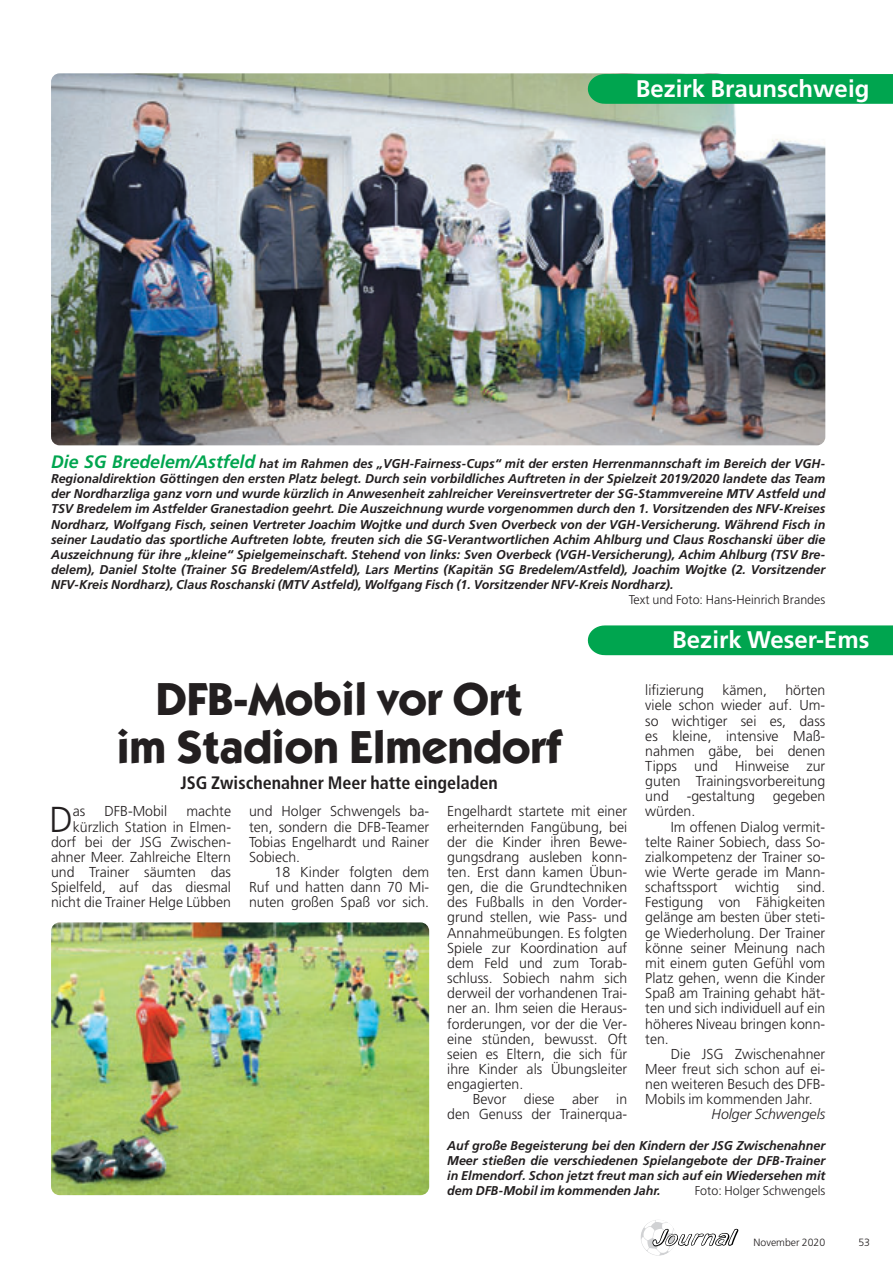
<style>
.page{position:relative;width:893px;height:1263px;background:#fff}
.page>*{position:absolute;margin:0;border:0;box-sizing:border-box;transform-origin:0 0}
.t1{font:700 46.5px/48px "Itc Kabel";color:#231f20;text-align:center}
.t2{font:300 36px "Frutiger";color:#231f20}
.t3{font:700 24px "Frutiger";color:#fff}
.t4{font:700 condensed 18px "Frutiger";color:#231f20}
.t5{font:300 14.4px/15.1px "Frutiger";color:#231f20;text-align:justify}
.t6{font:italic 300 14.4px "Frutiger";color:#231f20}
.t7{font:italic 700 12.75px/15.1px "Frutiger";color:#231f20;text-align:justify}
.t8{font:300 12.75px "Frutiger";color:#231f20}
.t9{font:300 10.5px "Frutiger";color:#231f20}
.s1{font-size:18px;color:#00a54f}
</style>
<div class="page">
<img style="left:640px;top:1220px;width:36px;height:36px;border-radius:50%">
<svg style="left:652px;top:1229px;width:86px;height:18px"></svg>
<img style="left:51px;top:73px;width:774px;height:372px;border-radius:9px">
<div style="left:588px;top:625px;width:304px;height:30px;background:#00a54f"></div>
<img style="left:51px;top:922px;width:378px;height:273px;border-radius:9px">
<div style="left:588px;top:74px;width:304px;height:30px;background:#00a54f"></div>
<h3 class="t3" style="left:636px;top:79px;width:235px">Bezirk Braunschweig</h3>
<p class="t7" style="left:51px;top:457px;width:775px"><span class="s1">Die SG Bredelem/Astfeld</span> hat im Rahmen des „VGH-Fairness-Cups“ mit der ersten Herrenmannschaft im Bereich der VGH-Regionaldirektion Göttingen den ersten Platz belegt. Durch sein vorbildliches Auftreten in der Spielzeit 2019/2020 landete das Team der Nordharzliga ganz vorn und wurde kürzlich in Anwesenheit zahlreicher Vereinsvertreter der SG-Stammvereine MTV Astfeld und TSV Bredelem im Astfelder Granestadion geehrt. Die Auszeichnung wurde vorgenommen durch den 1. Vorsitzenden des NFV-Kreises Nordharz, Wolfgang Fisch, seinen Vertreter Joachim Wojtke und durch Sven Overbeck von der VGH-Versicherung. Während Fisch in seiner Laudatio das sportliche Auftreten lobte, freuten sich die SG-Verantwortlichen Achim Ahlburg und Claus Roschanski über die Auszeichnung für ihre „kleine“ Spielgemeinschaft. Stehend von links: Sven Overbeck (VGH-Versicherung), Achim Ahlburg (TSV Bre&shy;delem), Daniel Stolte (Trainer SG Bredelem/Astfeld), Lars Mertins (Kapitän SG Bredelem/Astfeld), Joachim Wojtke (2. Vorsitzender NFV-Kreis Nordharz), Claus Roschanski (MTV Astfeld), Wolfgang Fisch (1. Vorsitzender NFV-Kreis Nordharz).</p>
<p class="t8" style="left:628px;top:595px;width:198px">Text und Foto: Hans-Heinrich Brandes</p>
<h1 class="t1" style="left:117px;top:678px;width:446px">DFB-Mobil vor Ort<br>im Stadion Elmendorf</h1>
<p class="t4" style="left:180px;top:776px;width:319px">JSG Zwischenahner Meer hatte eingeladen</p>
<p class="t5" style="left:51px;top:805px;width:181px;text-align:right">machte<br>kürzlich Station in Elmen&shy;dorf bei der JSG Zwischen&shy;ahner Meer. Zahlreiche Eltern und Trainer säumten das<br>Spielfeld, auf das diesmal nicht die Trainer Helge Lübben</p>
<p class="t5" style="left:249px;top:805px;width:181px">und Holger Schwengels ba&shy;ten, sondern die DFB-Teamer Tobias Engelhardt und Rainer Sobiech.</p>
<h2 class="t2" style="left:49px;top:805px;width:25px">D</h2>
<p class="t5" style="left:73px;top:805px;width:14px">as</p>
<p class="t5" style="left:104px;top:805px;width:64px">DFB-Mobil</p>
<p class="t5" style="left:249px;top:866px;width:181px;text-indent:26px">18 Kinder folgten dem Ruf und hatten dann 70 Mi&shy;nuten großen Spaß vor sich.</p>
<p class="t5" style="left:447px;top:805px;width:181px">Engelhardt startete mit einer erheiternden Fangübung, bei der die Kinder ihren Bewe&shy;gungsdrang ausleben konn&shy;ten. Erst dann kamen Übun&shy;gen, die die Grundtechniken des Fußballs in den Vorder&shy;grund stellen, wie Pass- und Annahmeübungen. Es folgten Spiele zur Koordination auf dem Feld und zum Torab&shy;schluss. Sobiech nahm sich derweil der vorhandenen Trai&shy;ner an. Ihm seien die Heraus&shy;forderungen, vor der die Ver&shy;eine stünden, bewusst. Oft seien es Eltern, die sich für ihre Kinder als Übungsleiter engagierten.</p>
<p class="t5" style="left:447px;top:1093px;width:181px;text-align:right">Bevor diese aber in den Genuss der Trainerqua-</p>
<h3 class="t3" style="left:672px;top:630px;width:198px">Bezirk Weser-Ems</h3>
<p class="t5" style="left:645px;top:684px;width:60px">lifizierung</p>
<p class="t5" style="left:722px;top:684px;width:46px">kämen,</p>
<p class="t5" style="left:645px;top:684px;width:181px;text-indent:140px">hörten viele schon wieder auf. Um&shy;so wichtiger sei es, dass es kleine, intensive Maß&shy;nahmen gäbe, bei denen Tipps und Hinweise zur guten Trainingsvorbereitung und -gestaltung gegeben würden.</p>
<p class="t5" style="left:645px;top:820px;width:181px;text-indent:26px">Im offenen Dialog vermit&shy;telte Rainer Sobiech, dass So&shy;zialkompetenz der Trainer so&shy;wie Werte gerade im Mann&shy;schaftssport wichtig sind.<br>Festigung von Fähigkeiten gelänge am besten über steti&shy;ge Wiederholung. Der Trainer könne seiner Meinung nach mit einem guten Gefühl vom Platz gehen, wenn die Kinder Spaß am Training gehabt hät&shy;ten und sich individuell auf ein höheres Niveau bringen konn&shy;ten.</p>
<p class="t5" style="left:645px;top:1047px;width:181px;text-indent:26px">Die JSG Zwischenahner Meer freut sich schon auf ei&shy;nen weiteren Besuch des DFB-Mobils im kommenden Jahr.</p>
<p class="t6" style="left:711px;top:1109px;width:115px">Holger Schwengels</p>
<p class="t7" style="left:447px;top:1139px;width:379px">Auf große Begeisterung bei den Kindern der JSG Zwischenahner Meer stießen die verschiedenen Spielangebote der DFB-Trainer in Elmendorf. Schon jetzt freut man sich auf ein Wiedersehen mit dem DFB-Mobil im kommenden Jahr.</p>
<p class="t8" style="left:694px;top:1186px;width:132px">Foto: Holger Schwengels</p>
<p class="t9" style="left:753px;top:1238px;width:73px">November 2020</p>
<p class="t9" style="left:858px;top:1238px;width:13px">53</p>
</div>
